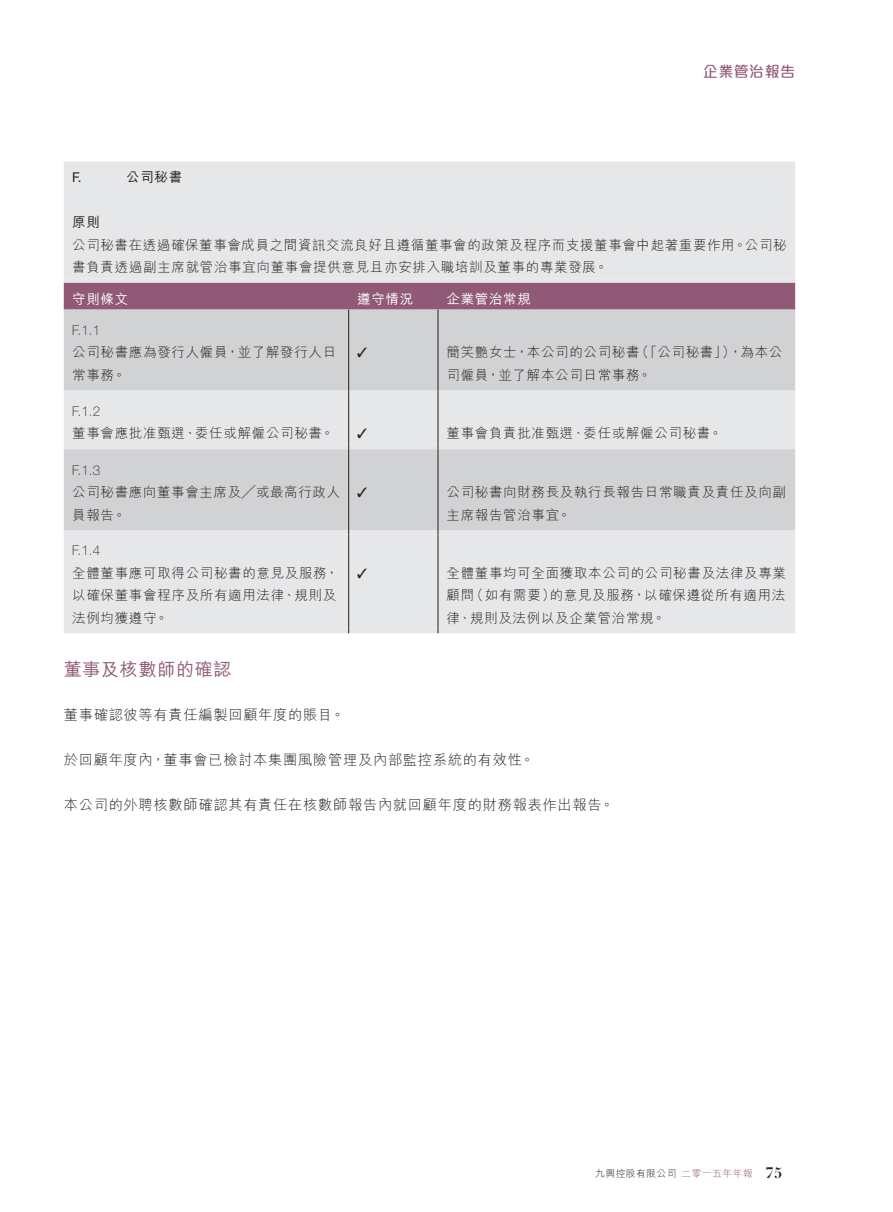
<style>
.page{position:relative;width:893px;height:1212px;background:#fff}
.page>*{position:absolute;margin:0;border:0;box-sizing:border-box;transform-origin:0 0}
.Heading_1{font:500 18px "M Hei HK";letter-spacing:.04em;color:#905a77}
.t1{font:500 15px "M Elle HK";letter-spacing:.03em;color:#905a77}
.Body_Text{font:300 14.25px "M Hei HK";letter-spacing:.05em;color:#231f20}
.Body_Text-2{font:300 13.5px/22.5px "M Hei HK";letter-spacing:.05em;color:#231f20}
.Body_Text-3{font:100 13.5px "Helvetica Neue LT Std";color:#231f20}
.Body_Text-4{font:500 13.5px "M Hei HK";letter-spacing:.05em;color:#fff}
.Body_Text-5{font:500 13.5px "M Hei HK";letter-spacing:.05em;color:#231f20}
.Body_Text-6{font:13.5px "Helvetica Neue LT Std";color:#231f20}
.t2{font:300 9.75px "M Hei HK";letter-spacing:.05em;color:#231f20}
.s1{color:#905a77}
.s2{font-family:"Didot LT Std";font-weight:700;font-size:15px}
</style>
<div class="page">
<div style="left:64px;top:162px;width:731px;height:116px;background:#e6e7e9"></div>
<div style="left:64px;top:278px;width:731px;height:355px;background:#e6e7e9"></div>
<svg style="left:64px;top:314px;width:731px;height:216px;background:#d6d7d9"></svg>
<svg style="left:64px;top:283px;width:731px;height:31px;background:#996c85"></svg>
<hr style="left:348px;top:314px;width:1px;height:72px;background:#231f20">
<hr style="left:438px;top:314px;width:1px;height:72px;background:#231f20">
<hr style="left:348px;top:395px;width:1px;height:50px;background:#231f20">
<hr style="left:438px;top:395px;width:1px;height:50px;background:#231f20">
<hr style="left:348px;top:454px;width:1px;height:71px;background:#231f20">
<hr style="left:438px;top:454px;width:1px;height:71px;background:#231f20">
<hr style="left:348px;top:534px;width:1px;height:95px;background:#231f20">
<hr style="left:438px;top:534px;width:1px;height:95px;background:#231f20">
<svg style="left:358px;top:348px;width:9px;height:10px"></svg>
<svg style="left:358px;top:429px;width:9px;height:9px"></svg>
<svg style="left:358px;top:487px;width:9px;height:10px"></svg>
<svg style="left:358px;top:568px;width:9px;height:10px"></svg>
<p class="t1" style="left:703px;top:64px;width:94px">企業管治報告</p>
<p class="Body_Text-6" style="left:72px;top:170px;width:11px">F.</p>
<p class="Body_Text-5" style="left:126px;top:168px;width:58px">公司秘書</p>
<p class="Body_Text-5" style="left:72px;top:213px;width:29px">原則</p>
<p class="Body_Text-2" style="left:72px;top:233px;width:716px">公司秘書在透過確保董事會成員之間資訊交流良好且遵循董事會的政策及程序而支援董事會中起著重要作用。公司秘書負責透過副主席就管治事宜向董事會提供意見且亦安排入職培訓及董事的專業發展。</p>
<p class="Body_Text-4" style="left:72px;top:289px;width:58px">守則條文</p>
<p class="Body_Text-4" style="left:357px;top:289px;width:58px">遵守情況</p>
<p class="Body_Text-4" style="left:446px;top:289px;width:86px">企業管治常規</p>
<p class="Body_Text-3" style="left:72px;top:322px;width:29px">F.1.1</p>
<p class="Body_Text-2" style="left:72px;top:341px;width:265px">公司秘書應為發行人僱員，並了解發行人日常事務。</p>
<p class="Body_Text-2" style="left:446px;top:341px;width:337px">簡笑艷女士，本公司的公司秘書（「公司秘書」），為本公司僱員，並了解本公司日常事務。</p>
<p class="Body_Text-3" style="left:72px;top:403px;width:29px">F.1.2</p>
<p class="Body_Text-2" style="left:72px;top:422px;width:263px">董事會應批准甄選、委任或解僱公司秘書。</p>
<p class="Body_Text-2" style="left:446px;top:422px;width:277px">董事會負責批准甄選、委任或解僱公司秘書。</p>
<p class="Body_Text-3" style="left:72px;top:462px;width:29px">F.1.3</p>
<p class="Body_Text-2" style="left:72px;top:481px;width:269px">公司秘書應向董事會主席及╱或最高行政人員報告。</p>
<p class="Body_Text-2" style="left:446px;top:481px;width:341px">公司秘書向財務長及執行長報告日常職責及責任及向副主席報告管治事宜。</p>
<p class="Body_Text-3" style="left:72px;top:543px;width:29px">F.1.4</p>
<p class="Body_Text-2" style="left:72px;top:561px;width:268px">全體董事應可取得公司秘書的意見及服務，以確保董事會程序及所有適用法律、規則及法例均獲遵守。</p>
<p class="Body_Text-2" style="left:446px;top:561px;width:341px;text-align:justify">全體董事均可全面獲取本公司的公司秘書及法律及專業顧問（如有需要）的意見及服務，以確保遵從所有適用法律、規則及法例以及企業管治常規。</p>
<p class="Heading_1" style="left:64px;top:656px;width:169px">董事及核數師的確認</p>
<p class="Body_Text" style="left:64px;top:707px;width:283px">董事確認彼等有責任編製回顧年度的賬目。</p>
<p class="Body_Text" style="left:64px;top:752px;width:472px">於回顧年度內，董事會已檢討本集團風險管理及內部監控系統的有效性。</p>
<p class="Body_Text" style="left:64px;top:797px;width:552px">本公司的外聘核數師確認其有責任在核數師報告內就回顧年度的財務報表作出報告。</p>
<p class="t2" style="left:595px;top:1168px;width:189px">九興控股有限公司 <span class="s1">二零一五年年報</span> <span class="s2">75</span></p>
</div>
